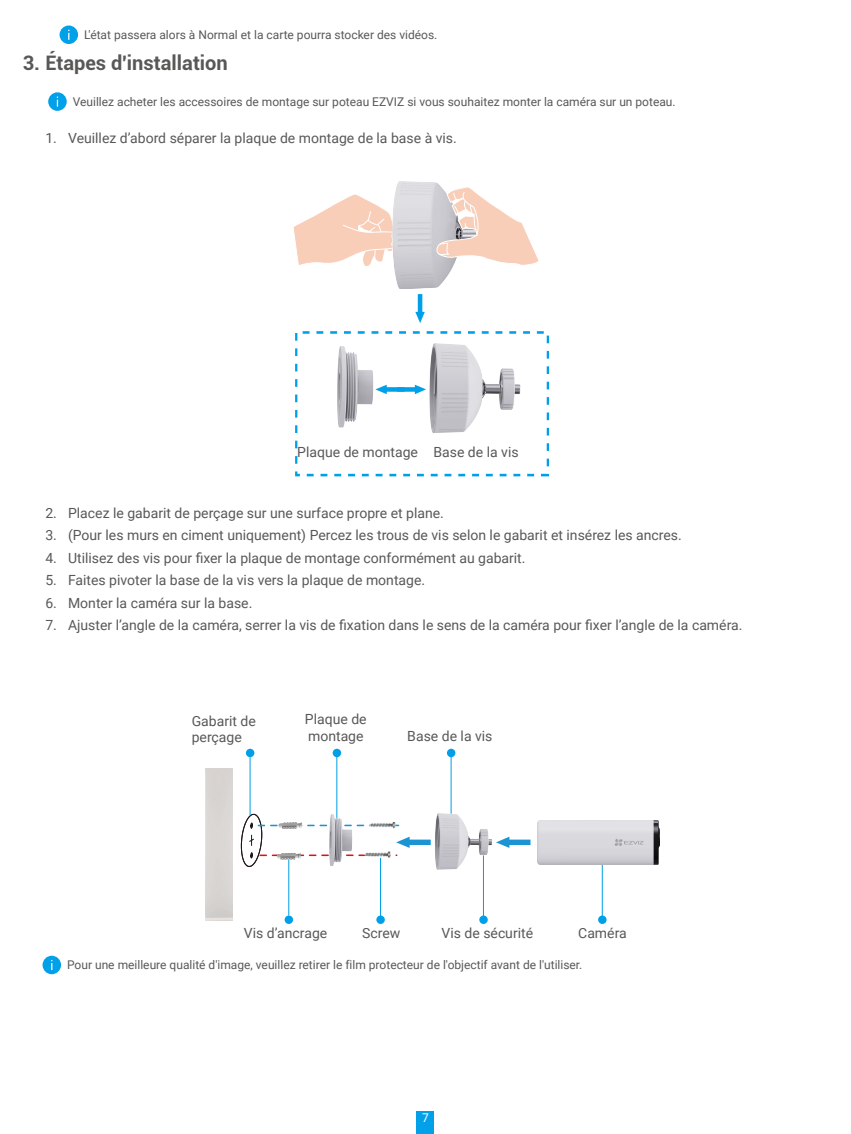
<style>
.page{position:relative;width:851px;height:1134px;background:#fff}
.page>*{position:absolute;margin:0;border:0;box-sizing:border-box;transform-origin:0 0}
.t1{font:700 20px "Roboto";color:#595857}
.t2{font:14px/16.8px "Roboto";color:#595857}
.t3{font:12px "Roboto";color:#595857}
.t4{font:12px "Roboto";color:#fff}
</style>
<div class="page">
<div style="left:417px;top:1111px;width:17px;height:23px;background:#00a1e9"></div>
<div style="left:60px;top:26px;width:18px;height:18px;background:#00a1e9;border-radius:50%"></div>
<svg style="left:48px;top:92px;width:19px;height:19px"></svg>
<svg style="left:293px;top:194px;width:86px;height:72px"></svg>
<img style="left:379px;top:181px;width:74px;height:108px">
<svg style="left:435px;top:187px;width:104px;height:79px"></svg>
<svg style="left:415px;top:294px;width:10px;height:29px"></svg>
<svg style="left:295px;top:331px;width:254px;height:145px"></svg>
<svg style="left:499px;top:837px;width:31px;height:11px"></svg>
<svg style="left:241px;top:811px;width:187px;height:59px"></svg>
<hr style="left:288px;top:860px;width:1px;height:55px;background:#009fe8">
<hr style="left:250px;top:757px;width:1px;height:58px;background:#009fe8">
<hr style="left:336px;top:755px;width:1px;height:64px;background:#009fe8">
<hr style="left:450px;top:755px;width:1px;height:62px;background:#009fe8">
<hr style="left:380px;top:858px;width:1px;height:60px;background:#009fe8">
<hr style="left:602px;top:864px;width:1px;height:53px;background:#009fe8">
<div style="left:246px;top:749px;width:8px;height:8px;background:#009fe8;border-radius:50%"></div>
<div style="left:284px;top:915px;width:9px;height:9px;background:#009fe8;border-radius:50%"></div>
<div style="left:376px;top:915px;width:9px;height:9px;background:#009fe8;border-radius:50%"></div>
<hr style="left:483px;top:855px;width:1px;height:63px;background:#009fe8">
<div style="left:479px;top:915px;width:8px;height:9px;background:#009fe8;border-radius:50%"></div>
<div style="left:598px;top:915px;width:8px;height:9px;background:#009fe8;border-radius:50%"></div>
<div style="left:332px;top:749px;width:9px;height:8px;background:#009fe8;border-radius:50%"></div>
<div style="left:447px;top:749px;width:8px;height:8px;background:#009fe8;border-radius:50%"></div>
<img style="left:537px;top:820px;width:122px;height:44px">
<img style="left:428px;top:812px;width:71px;height:58px">
<img style="left:319px;top:808px;width:39px;height:62px">
<div style="left:43px;top:956px;width:18px;height:18px;background:#00a1e9;border-radius:50%"></div>
<p class="t3" style="left:84px;top:26px;width:355px">L'état passera alors à Normal et la carte pourra stocker des vidéos.</p>
<h1 class="t1" style="left:23px;top:48px;width:207px">3. Étapes d'installation</h1>
<p class="t3" style="left:73px;top:93px;width:604px">Veuillez acheter les accessoires de montage sur poteau EZVIZ si vous souhaitez monter la caméra sur un poteau.</p>
<p class="t2" style="left:45px;top:129px;width:413px">1. Veuillez d’abord séparer la plaque de montage de la base à vis.</p>
<p class="t2" style="left:297px;top:443px;width:223px">Plaque de montage Base de la vis</p>
<p class="t2" style="left:45px;top:504px;width:400px">2. Placez le gabarit de perçage sur une surface propre et plane.</p>
<p class="t2" style="left:45px;top:526px;width:638px">3. (Pour les murs en ciment uniquement) Percez les trous de vis selon le gabarit et insérez les ancres.</p>
<p class="t2" style="left:45px;top:549px;width:481px">4. Utilisez des vis pour fixer la plaque de montage conformément au gabarit.</p>
<p class="t2" style="left:45px;top:571px;width:381px">5. Faites pivoter la base de la vis vers la plaque de montage.</p>
<p class="t2" style="left:45px;top:594px;width:208px">6. Monter la caméra sur la base.</p>
<p class="t2" style="left:45px;top:616px;width:698px">7. Ajuster l’angle de la caméra, serrer la vis de fixation dans le sens de la caméra pour fixer l’angle de la caméra.</p>
<p class="t2" style="left:192px;top:712px;width:66px">Gabarit de perçage</p>
<p class="t2" style="left:305px;top:710px;width:63px">Plaque de montage</p>
<p class="t2" style="left:407px;top:727px;width:87px">Base de la vis</p>
<p class="t2" style="left:244px;top:924px;width:85px">Vis d’ancrage</p>
<p class="t2" style="left:362px;top:924px;width:40px">Screw</p>
<p class="t2" style="left:441px;top:924px;width:93px">Vis de sécurité</p>
<p class="t2" style="left:578px;top:924px;width:50px">Caméra</p>
<p class="t3" style="left:67px;top:956px;width:517px">Pour une meilleure qualité d'image, veuillez retirer le film protecteur de l'objectif avant de l'utiliser.</p>
<p class="t4" style="left:422px;top:1109px;width:8px">7</p>
</div>
